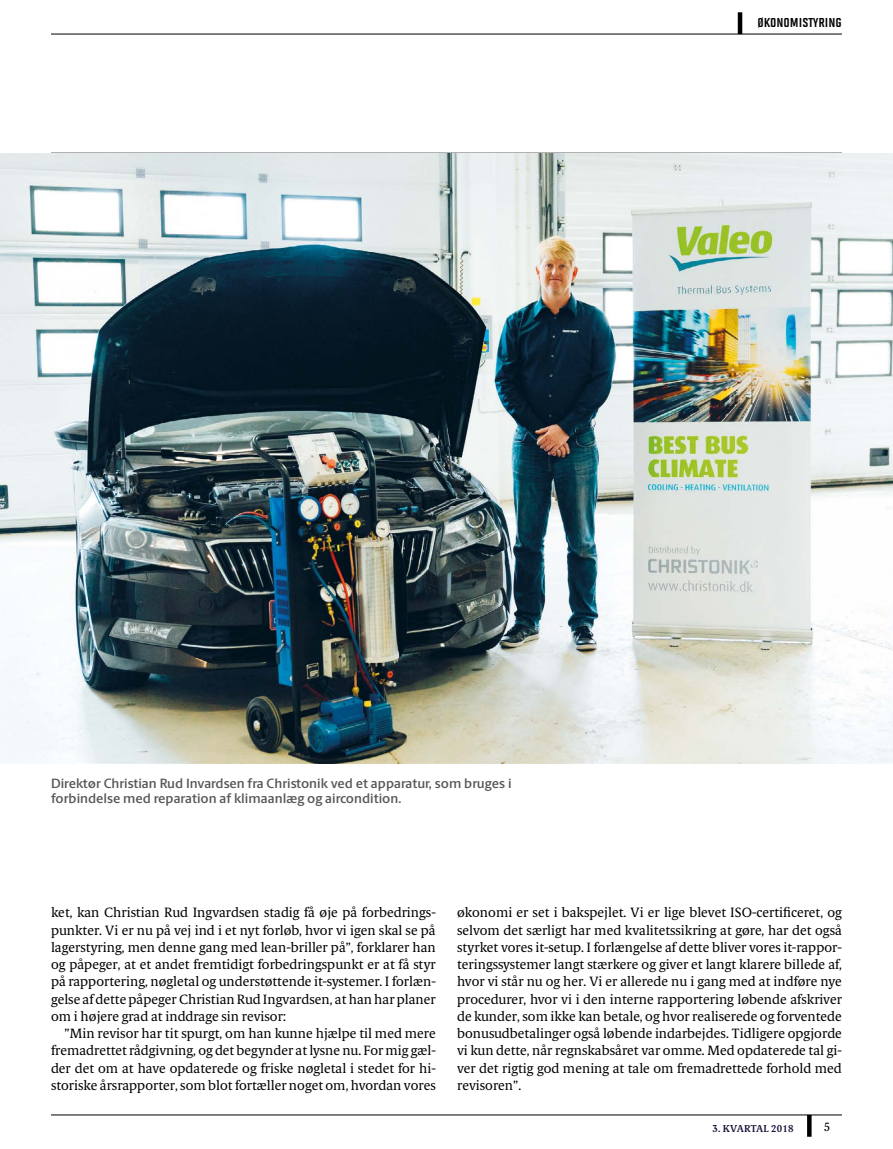
<style>
.page{position:relative;width:893px;height:1149px;background:#fff}
.page>*{position:absolute;margin:0;border:0;box-sizing:border-box;transform-origin:0 0}
.t1{font:15px "Solano Gothic MVB Bd SC";color:#000}
.t2{font:13.5px/17.2px "Berling Serif Text";color:#000;text-align:justify}
.t3{font:600 13.5px/15px "Berling Sans";color:#575756}
.t4{font:12px "Berling Serif Text";color:#000}
.t5{font:600 10.2px "Berling Serif Text";letter-spacing:.02em;color:#131139}
</style>
<div class="page">
<hr style="left:51px;top:1114px;width:791px;height:1px;background:#000">
<div style="left:807px;top:1114px;width:5px;height:22px;background:#000"></div>
<hr style="left:51px;top:34px;width:791px;height:1px;background:#000">
<hr style="left:738px;top:12px;width:4px;height:22px;background:#000">
<img style="left:0;top:153px;width:892px;height:610px">
<p class="t1" style="left:757px;top:14px;width:86px">ØKONOMISTYRING</p>
<p class="t3" style="left:51px;top:775px;width:462px">Direktør Christian Rud Invardsen fra Christonik ved et apparatur, som bruges i forbindelse med reparation af klimaanlæg og aircondition.</p>
<p class="t2" style="left:51px;top:903px;width:386px">ket, kan Christian Rud Ingvardsen stadig få øje på forbedrings&shy;punkter. Vi er nu på vej ind i et nyt forløb, hvor vi igen skal se på lagerstyring, men denne gang med lean-briller på”, forklarer han og påpeger, at et andet fremtidigt forbedringspunkt er at få styr på rapportering, nøgletal og understøttende it-systemer. I forlæn&shy;gelse af dette påpeger Christian Rud Ingvardsen, at han har planer om i højere grad at inddrage sin revisor:</p>
<p class="t2" style="left:51px;top:1024px;width:386px;text-indent:14px">”Min revisor har tit spurgt, om han kunne hjælpe til med mere fremadrettet rådgivning, og det begynder at lysne nu. For mig gæl&shy;der det om at have opdaterede og friske nøgletal i stedet for hi&shy;storiske årsrapporter, som blot fortæller noget om, hvordan vores</p>
<p class="t2" style="left:457px;top:903px;width:386px">økonomi er set i bakspejlet. Vi er lige blevet ISO-certificeret, og selvom det særligt har med kvalitetssikring at gøre, har det også styrket vores it-setup. I forlængelse af dette bliver vores it-rappor&shy;teringssystemer langt stærkere og giver et langt klarere billede af, hvor vi står nu og her. Vi er allerede nu i gang med at indføre nye procedurer, hvor vi i den interne rapportering løbende afskriver de kunder, som ikke kan betale, og hvor realiserede og forventede bonusudbetalinger også løbende indarbejdes. Tidligere opgjorde vi kun dette, når regnskabsåret var omme. Med opdaterede tal gi&shy;ver det rigtig god mening at tale om fremadrettede forhold med revisoren”.</p>
<p class="t5" style="left:713px;top:1121px;width:83px">3. KVARTAL 2018</p>
<p class="t4" style="left:824px;top:1119px;width:8px">5</p>
</div>
